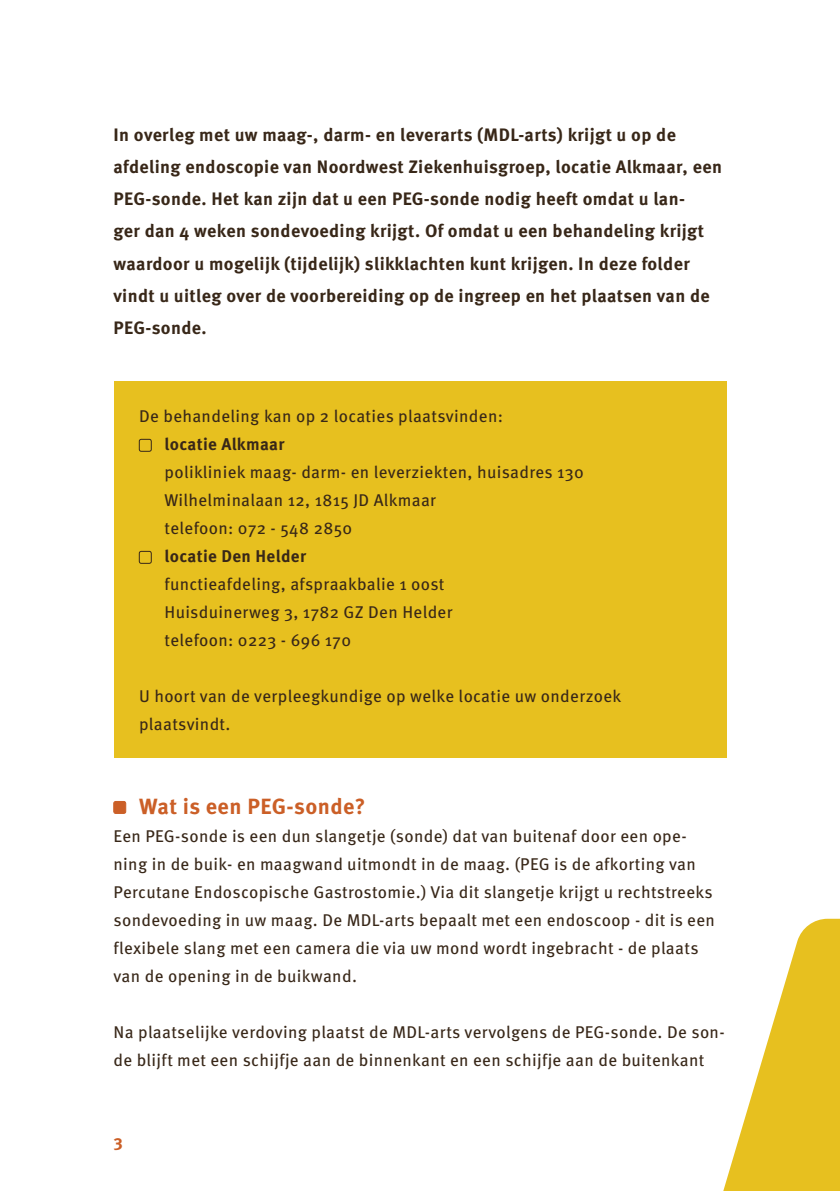
<style>
.page{position:relative;width:840px;height:1191px;background:#fff}
.page>*{position:absolute;margin:0;border:0;box-sizing:border-box;transform-origin:0 0}
.t1{font:700 22px "Meta Pro";letter-spacing:.02em;color:#cb5f27}
.t2{font:700 18px/32px "Meta Pro";letter-spacing:.02em;color:#382718}
.t3{font:17px/28px "Meta Pro";letter-spacing:.02em;color:#382718}
.t4{font:700 17px "Meta Pro";letter-spacing:.02em;color:#382718}
.t5{font:700 17px "Meta Pro";color:#cb5f27}
</style>
<div class="page">
<svg style="left:723px;top:918px;width:116px;height:273px"></svg>
<div style="left:113px;top:381px;width:613px;height:376px;background:#e7c01f"></div>
<div style="left:139px;top:439px;width:12px;height:12px;border:1px solid #382718;border-radius:2px"></div>
<div style="left:139px;top:551px;width:12px;height:12px;border:1px solid #382718;border-radius:2px"></div>
<div style="left:114px;top:801px;width:12px;height:12px;background:#cb5f27;border-radius:2px"></div>
<div style="left:113px;top:801px;width:13px;height:12px;border:1px solid #cb5f27;border-radius:2px"></div>
<p class="t2" style="left:113px;top:118px;width:609px">In overleg met uw maag-, darm- en leverarts (MDL-arts) krijgt u op de afdeling endoscopie van Noordwest Ziekenhuisgroep, locatie Alkmaar, een PEG-sonde. Het kan zijn dat u een PEG-sonde nodig heeft omdat u lan-<br>ger dan 4 weken sondevoeding krijgt. Of omdat u een behandeling krijgt waardoor u mogelijk (tijdelijk) slikklachten kunt krijgen. In deze folder vindt u uitleg over de voorbereiding op de ingreep en het plaatsen van de PEG-sonde.</p>
<p class="t3" style="left:139px;top:400px;width:365px">De behandeling kan op 2 locaties plaatsvinden:</p>
<p class="t4" style="left:164px;top:430px;width:121px">locatie Alkmaar</p>
<p class="t3" style="left:164px;top:456px;width:420px">polikliniek maag- darm- en leverziekten, huisadres 130<br>Wilhelminalaan 12, 1815 JD Alkmaar<br>telefoon: 072 - 548 2850</p>
<p class="t4" style="left:164px;top:542px;width:143px">locatie Den Helder</p>
<p class="t3" style="left:164px;top:568px;width:289px">functieafdeling, afspraakbalie 1 oost<br>Huisduinerweg 3, 1782 GZ Den Helder telefoon: 0223 - 696 170</p>
<p class="t3" style="left:139px;top:680px;width:483px">U hoort van de verpleegkundige op welke locatie uw onderzoek plaatsvindt.</p>
<p class="t1" style="left:139px;top:789px;width:228px">Wat is een PEG-sonde?</p>
<p class="t3" style="left:113px;top:820px;width:602px">Een PEG-sonde is een dun slangetje (sonde) dat van buitenaf door een ope&shy;ning in de buik- en maagwand uitmondt in de maag. (PEG is de afkorting van Percutane Endoscopische Gastrostomie.) Via dit slangetje krijgt u rechtstreeks sondevoeding in uw maag. De MDL-arts bepaalt met een endoscoop - dit is een flexibele slang met een camera die via uw mond wordt ingebracht - de plaats van de opening in de buikwand.</p>
<p class="t3" style="left:113px;top:1016px;width:612px">Na plaatselijke verdoving plaatst de MDL-arts vervolgens de PEG-sonde. De son&shy;de blijft met een schijfje aan de binnenkant en een schijfje aan de buitenkant</p>
<p class="t5" style="left:113px;top:1127px;width:11px">3</p>
</div>
